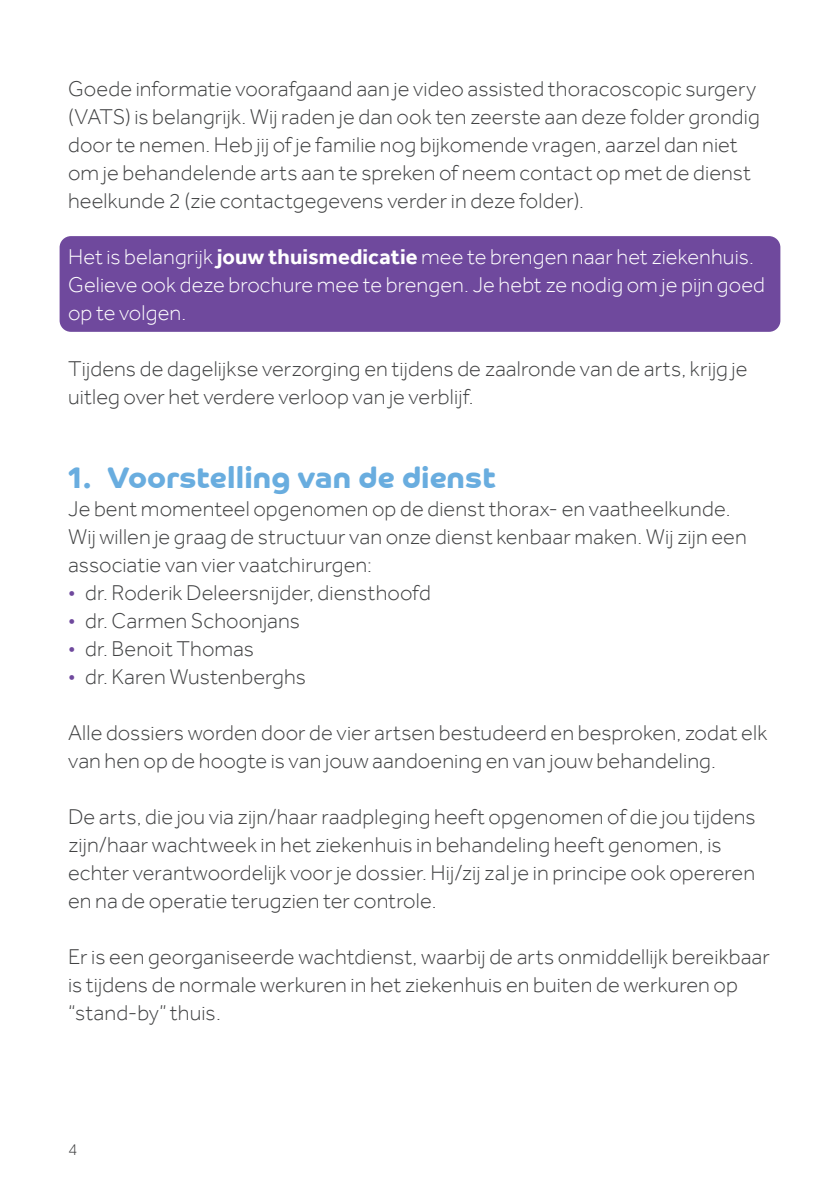
<style>
.page{position:relative;width:840px;height:1191px;background:#fff}
.page>*{position:absolute;margin:0;border:0;box-sizing:border-box;transform-origin:0 0}
.t1{font:700 30px "Co Headline";letter-spacing:.005em;color:#69addf}
.Broodtekst{font:300 22px/28px "Effra";letter-spacing:.005em;color:#414243}
.Broodtekst_wit_voor{font:300 22px/28px "Effra";letter-spacing:.005em;color:#fff}
.t2{font:300 17px "Effra";color:#414243}
.s1{font-weight:700}
.s2{color:#6f499d}
</style>
<div class="page">
<div style="left:60px;top:236px;width:720px;height:96px;background:#6f499d;border-radius:11px"></div>
<p class="Broodtekst" style="left:68px;top:75px;width:693px">Goede informatie voorafgaand aan je video assisted thoracoscopic surgery (VATS) is belangrijk. Wij raden je dan ook ten zeerste aan deze folder grondig door te nemen. Heb jij of je familie nog bijkomende vragen, aarzel dan niet om je behandelende arts aan te spreken of neem contact op met de dienst heelkunde 2 (zie contactgegevens verder in deze folder).</p>
<p class="Broodtekst_wit_voor" style="left:68px;top:243px;width:698px">Het is belangrijk <span class="s1">jouw thuismedicatie</span> mee te brengen naar het ziekenhuis.<br>Gelieve ook deze brochure mee te brengen. Je hebt ze nodig om je pijn goed op te volgen.</p>
<p class="Broodtekst" style="left:68px;top:355px;width:680px">Tijdens de dagelijkse verzorging en tijdens de zaalronde van de arts, krijg je uitleg over het verdere verloop van je verblijf.</p>
<p class="t1" style="left:68px;top:461px;width:429px">1. Voorstelling van de dienst</p>
<p class="Broodtekst" style="left:68px;top:495px;width:680px">Je bent momenteel opgenomen op de dienst thorax- en vaatheelkunde.<br>Wij willen je graag de structuur van onze dienst kenbaar maken. Wij zijn een associatie van vier vaatchirurgen:</p>
<p class="Broodtekst" style="left:68px;top:579px;width:364px"><span class="s2">•</span> dr. Roderik Deleersnijder, diensthoofd</p>
<p class="Broodtekst" style="left:68px;top:607px;width:233px"><span class="s2">•</span> dr. Carmen Schoonjans</p>
<p class="Broodtekst" style="left:68px;top:635px;width:187px"><span class="s2">•</span> dr. Benoit Thomas</p>
<p class="Broodtekst" style="left:68px;top:663px;width:239px"><span class="s2">•</span> dr. Karen Wustenberghs</p>
<p class="Broodtekst" style="left:68px;top:719px;width:700px">Alle dossiers worden door de vier artsen bestudeerd en besproken, zodat elk van hen op de hoogte is van jouw aandoening en van jouw behandeling.</p>
<p class="Broodtekst" style="left:68px;top:803px;width:688px">De arts, die jou via zijn/haar raadpleging heeft opgenomen of die jou tijdens zijn/haar wachtweek in het ziekenhuis in behandeling heeft genomen, is echter verantwoordelijk voor je dossier. Hij/zij zal je in principe ook opereren en na de operatie terugzien ter controle.</p>
<p class="Broodtekst" style="left:68px;top:943px;width:703px">Er is een georganiseerde wachtdienst, waarbij de arts onmiddellijk bereikbaar is tijdens de normale werkuren in het ziekenhuis en buiten de werkuren op “stand-by” thuis.</p>
<p class="t2" style="left:68px;top:1140px;width:11px">4</p>
</div>
